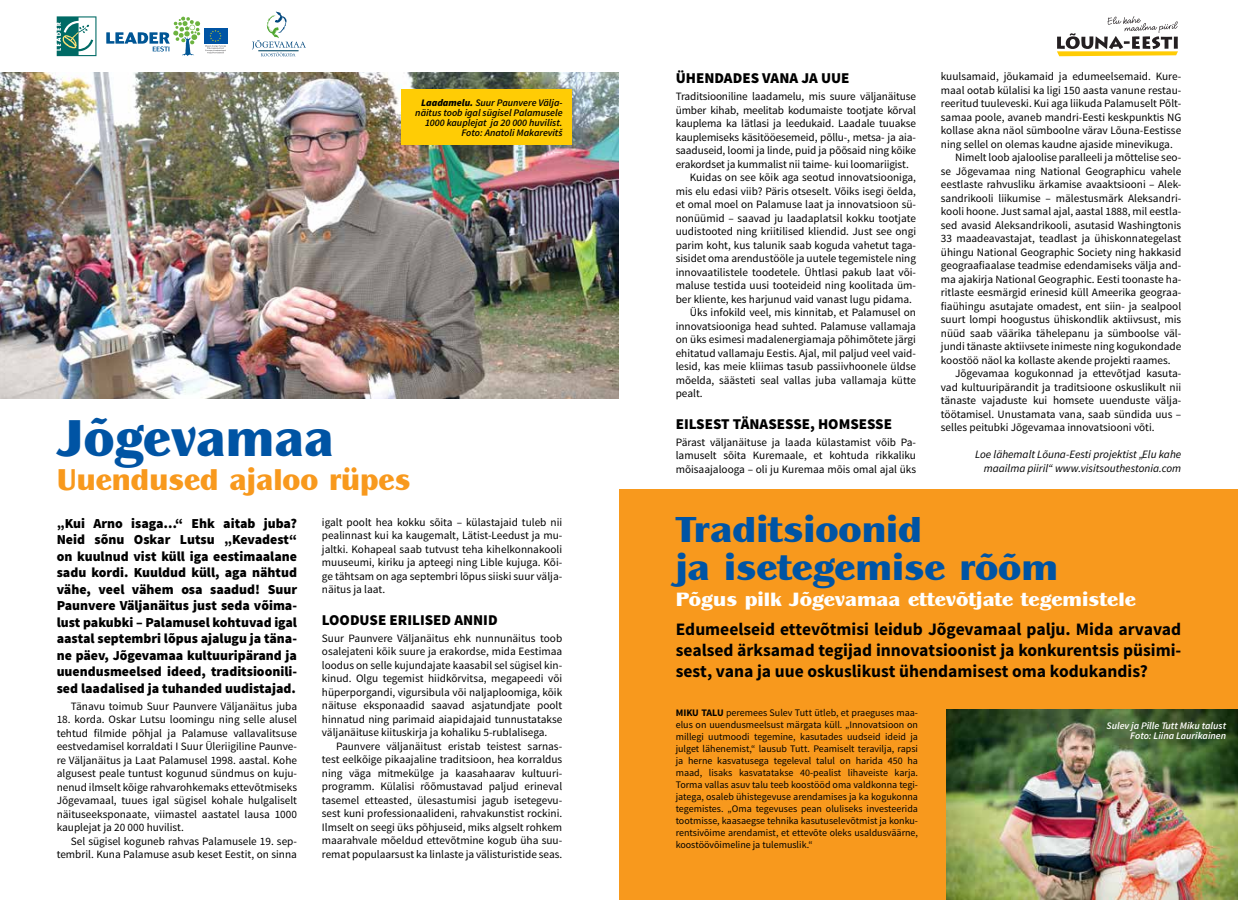
<style>
.page{position:relative;width:1238px;height:900px;background:#fff}
.page>*{position:absolute;margin:0;border:0;box-sizing:border-box;transform-origin:0 0}
.t1{font:900 53.75px "Panache ITC Std";color:#0054a4;scale:.93 1}
.t2{font:900 37.5px/37.5px "Panache ITC Std";color:#0054a4}
.t3{font:900 31.25px "Panache ITC Std";color:#f8991d;scale:.93 1}
.t4{font:900 20px "Panache ITC Std";color:#fff}
.t5{font:700 17.5px/21.2px "Source Sans Pro";color:#000;text-align:justify}
.t6{font:900 15px "Source Sans Pro";color:#000}
.t7{font:900 13.75px/16.5px "Source Sans Pro";color:#000;text-align:justify}
.t8{font:11.25px/13.5px "Source Sans Pro";color:#000;text-align:justify}
.t9{font:italic 11.25px/13.5px "Source Sans Pro";color:#000;text-align:right}
.t10{font:10px/12px "Source Sans Pro";color:#000;text-align:justify}
.t11{font:italic 600 10px/10px "Source Sans Pro";color:#000;text-align:right}
.t12{font:italic 600 10px/10px "Source Sans Pro";color:#fff;text-align:right}
.s1{font-weight:900}
.s2{font-weight:700}
</style>
<div class="page">
<svg style="left:1057px;top:16px;width:120px;height:40px"></svg>
<img style="left:0;top:72px;width:619px;height:326px">
<svg style="left:252px;top:12px;width:54px;height:44px"></svg>
<div style="left:619px;top:489px;width:619px;height:411px;background:#f8991d"></div>
<img style="left:946px;top:709px;width:292px;height:191px">
<div style="left:204px;top:28px;width:23px;height:16px;background:#0054a4"></div>
<svg style="left:106px;top:17px;width:120px;height:39px"></svg>
<svg style="left:57px;top:16px;width:39px;height:40px"></svg>
<div style="left:401px;top:89px;width:170px;height:56px;background:#ffcc05"></div>
<p class="t11" style="left:415px;top:97px;width:149px"><span class="s1">Laadamelu.</span> Suur Paunvere Välja&shy;näitus toob igal sügisel Palamusele<br>1000 kauplejat ja 20 000 huvilist.<br>Foto: Anatoli Makarevitš</p>
<h1 class="t1" style="left:58px;top:404px;width:299px">Jõgevamaa</h1>
<h3 class="t3" style="left:57px;top:460px;width:382px">Uuendused ajaloo rüpes</h3>
<p class="t7" style="left:57px;top:516px;width:242px">„Kui Arno isaga…“ Ehk aitab juba?<br>Neid sõnu Oskar Lutsu „Kevadest“ on kuulnud vist küll iga eestimaalane sadu kordi. Kuuldud küll, aga nähtud vähe, veel vähem osa saadud! Suur Paunvere Väljanäitus just seda võima&shy;lust pakubki – Palamusel kohtuvad igal aastal septembri lõpus ajalugu ja täna&shy;ne päev, Jõgevamaa kultuuripärand ja uuendusmeelsed ideed, traditsioonili&shy;sed laadalised ja tuhanded uudistajad.</p>
<p class="t8" style="left:71px;top:700px;width:228px">Tänavu toimub Suur Paunvere Väljanäitus juba</p>
<p class="t8" style="left:57px;top:713px;width:242px">18. korda. Oskar Lutsu loomingu ning selle alusel tehtud filmide põhjal ja Palamuse vallavalitsuse eestvedamisel korraldati I Suur Üleriigiline Paunve&shy;re Väljanäitus ja Laat Palamusel 1998. aastal. Kohe algusest peale tuntust kogunud sündmus on kuju&shy;nenud ilmselt kõige rahvarohkemaks ettevõtmiseks Jõgevamaal, tuues igal sügisel kohale hulgaliselt näituseeksponaate, viimastel aastatel lausa 1000 kauplejat ja 20 000 huvilist.</p>
<p class="t8" style="left:57px;top:835px;width:242px;text-align:right">Sel sügisel koguneb rahvas Palamusele 19. sep&shy;tembril. Kuna Palamuse asub keset Eestit, on sinna</p>
<p class="t8" style="left:322px;top:515px;width:242px">igalt poolt hea kokku sõita – külastajaid tuleb nii pealinnast kui ka kaugemalt, Lätist-Leedust ja mu&shy;jaltki. Kohapeal saab tutvust teha kihelkonnakooli muuseumi, kiriku ja apteegi ning Lible kujuga. Kõi&shy;ge tähtsam on aga septembri lõpus siiski suur välja&shy;näitus ja laat.</p>
<h3 class="t6" style="left:322px;top:610px;width:177px">LOODUSE ERILISED ANNID</h3>
<p class="t8" style="left:322px;top:632px;width:242px">Suur Paunvere Väljanäitus ehk nunnunäitus toob osalejateni kõik suure ja erakordse, mida Eestimaa loodus on selle kujundajate kaasabil sel sügisel kin&shy;kinud. Olgu tegemist hiidkõrvitsa, megapeedi või hüperporgandi, vigursibula või naljaploomiga, kõik näituse eksponaadid saavad asjatundjate poolt hinnatud ning parimaid aiapidajaid tunnustatakse väljanäituse kiituskirja ja kohaliku 5-rublalisega.</p>
<p class="t8" style="left:322px;top:740px;width:242px;text-indent:14px">Paunvere väljanäitust eristab teistest sarnas&shy;test eelkõige pikaajaline traditsioon, hea korraldus ning väga mitmekülge ja kaasahaarav kultuuri&shy;programm. Külalisi rõõmustavad paljud erineval tasemel etteasted, ülesastumisi jagub isetegevu&shy;sest kuni professionaalideni, rahvakunstist rockini.<br>Ilmselt on seegi üks põhjuseid, miks algselt rohkem maarahvale mõeldud ettevõtmine kogub üha suu&shy;remat populaarsust ka linlaste ja välisturistide seas.</p>
<h3 class="t6" style="left:675px;top:68px;width:175px">ÜHENDADES VANA JA UUE</h3>
<p class="t8" style="left:675px;top:90px;width:242px">Traditsiooniline laadamelu, mis suure väljanäituse</p>
<p class="t8" style="left:675px;top:104px;width:242px">ümber kihab, meelitab kodumaiste tootjate kõrval</p>
<p class="t8" style="left:675px;top:117px;width:242px">kauplema ka lätlasi ja leedukaid. Laadale tuuakse</p>
<p class="t8" style="left:675px;top:131px;width:242px">kauplemiseks käsitööesemeid, põllu-, metsa- ja aia-</p>
<p class="t8" style="left:675px;top:144px;width:242px">saaduseid, loomi ja linde, puid ja põõsaid ning kõike</p>
<p class="t8" style="left:675px;top:158px;width:235px">erakordset ja kummalist nii taime- kui loomariigist.</p>
<p class="t8" style="left:690px;top:171px;width:228px">Kuidas on see kõik aga seotud innovatsiooniga,</p>
<p class="t8" style="left:675px;top:185px;width:242px">mis elu edasi viib? Päris otseselt. Võiks isegi öelda,</p>
<p class="t8" style="left:675px;top:198px;width:242px">et omal moel on Palamuse laat ja innovatsioon sü-</p>
<p class="t8" style="left:675px;top:212px;width:242px">nonüümid – saavad ju laadaplatsil kokku tootjate</p>
<p class="t8" style="left:675px;top:225px;width:242px">uudistooted ning kriitilised kliendid. Just see ongi</p>
<p class="t8" style="left:675px;top:239px;width:242px">parim koht, kus talunik saab koguda vahetut taga-</p>
<p class="t8" style="left:675px;top:252px;width:242px">sisidet oma arendustööle ja uutele tegemistele ning</p>
<p class="t8" style="left:675px;top:266px;width:242px">innovaatilistele toodetele. Ühtlasi pakub laat või-</p>
<p class="t8" style="left:675px;top:279px;width:242px">maluse testida uusi tooteideid ning koolitada üm-</p>
<p class="t8" style="left:675px;top:293px;width:238px">ber kliente, kes harjunud vaid vanast lugu pidama.</p>
<p class="t8" style="left:690px;top:306px;width:228px">Üks infokild veel, mis kinnitab, et Palamusel on</p>
<p class="t8" style="left:675px;top:320px;width:242px">innovatsiooniga head suhted. Palamuse vallamaja</p>
<p class="t8" style="left:675px;top:333px;width:242px">on üks esimesi madalenergiamaja põhimõtete järgi</p>
<p class="t8" style="left:675px;top:347px;width:242px">ehitatud vallamaju Eestis. Ajal, mil paljud veel vaid-</p>
<p class="t8" style="left:675px;top:360px;width:242px">lesid, kas meie kliimas tasub passiivhoonele üldse</p>
<p class="t8" style="left:675px;top:374px;width:242px">mõelda, säästeti seal vallas juba vallamaja kütte</p>
<p class="t8" style="left:675px;top:387px;width:29px">pealt.</p>
<h3 class="t6" style="left:675px;top:414px;width:218px">EILSEST TÄNASESSE, HOMSESSE</h3>
<p class="t8" style="left:675px;top:436px;width:242px">Pärast väljanäituse ja laada külastamist võib Pa&shy;lamuselt sõita Kuremaale, et kohtuda rikkaliku mõisaajalooga – oli ju Kuremaa mõis omal ajal üks</p>
<p class="t8" style="left:941px;top:70px;width:242px">kuulsamaid, jõukamaid ja edumeelsemaid. Kure-</p>
<p class="t8" style="left:941px;top:84px;width:242px">maal ootab külalisi ka ligi 150 aasta vanune restau-</p>
<p class="t8" style="left:941px;top:97px;width:242px">reeritud tuuleveski. Kui aga liikuda Palamuselt Põlt-</p>
<p class="t8" style="left:941px;top:111px;width:242px">samaa poole, avaneb mandri-Eesti keskpunktis NG</p>
<p class="t8" style="left:941px;top:124px;width:242px">kollase akna näol sümboolne värav Lõuna-Eestisse</p>
<p class="t8" style="left:941px;top:138px;width:233px">ning sellel on olemas kaudne ajaside minevikuga.</p>
<p class="t8" style="left:955px;top:151px;width:228px">Nimelt loob ajaloolise paralleeli ja mõttelise seo-</p>
<p class="t8" style="left:941px;top:165px;width:242px">se Jõgevamaa ning National Geographicu vahele</p>
<p class="t8" style="left:941px;top:178px;width:242px">eestlaste rahvusliku ärkamise avaaktsiooni – Alek-</p>
<p class="t8" style="left:941px;top:192px;width:242px">sandrikooli liikumise – mälestusmärk Aleksandri-</p>
<p class="t8" style="left:941px;top:205px;width:242px">kooli hoone. Just samal ajal, aastal 1888, mil eestla-</p>
<p class="t8" style="left:941px;top:219px;width:242px">sed avasid Aleksandrikooli, asutasid Washingtonis</p>
<p class="t8" style="left:941px;top:232px;width:242px">33 maadeavastajat, teadlast ja ühiskonnategelast</p>
<p class="t8" style="left:941px;top:246px;width:242px">ühingu National Geographic Society ning hakkasid</p>
<p class="t8" style="left:941px;top:259px;width:242px">geograafiaalase teadmise edendamiseks välja and-</p>
<p class="t8" style="left:941px;top:273px;width:242px">ma ajakirja National Geographic. Eesti toonaste ha-</p>
<p class="t8" style="left:941px;top:286px;width:242px">ritlaste eesmärgid erinesid küll Ameerika geograa-</p>
<p class="t8" style="left:941px;top:300px;width:242px">fiaühingu asutajate omadest, ent siin- ja sealpool</p>
<p class="t8" style="left:941px;top:313px;width:242px">suurt lompi hoogustus ühiskondlik aktiivsust, mis</p>
<p class="t8" style="left:941px;top:327px;width:242px">nüüd saab väärika tähelepanu ja sümboolse väl-</p>
<p class="t8" style="left:941px;top:340px;width:242px">jundi tänaste aktiivsete inimeste ning kogukondade</p>
<p class="t8" style="left:941px;top:354px;width:231px">koostöö näol ka kollaste akende projekti raames.</p>
<p class="t8" style="left:955px;top:367px;width:228px">Jõgevamaa kogukonnad ja ettevõtjad kasuta-</p>
<p class="t8" style="left:941px;top:381px;width:242px">vad kultuuripärandit ja traditsioone oskuslikult nii</p>
<p class="t8" style="left:941px;top:394px;width:242px">tänaste vajaduste kui homsete uuenduste välja-</p>
<p class="t8" style="left:941px;top:408px;width:242px">töötamisel. Unustamata vana, saab sündida uus –</p>
<p class="t8" style="left:941px;top:421px;width:215px">selles peitubki Jõgevamaa innovatsiooni võti.</p>
<p class="t9" style="left:975px;top:448px;width:208px">Loe lähemalt Lõuna-Eesti projektist „Elu kahe maailma piiril“ www.visitsouthestonia.com</p>
<h2 class="t2" style="left:675px;top:510px;width:384px">Traditsioonid<br>ja isetegemise rõõm</h2>
<h3 class="t4" style="left:675px;top:587px;width:462px">Põgus pilk Jõgevamaa ettevõtjate tegemistele</h3>
<h3 class="t5" style="left:675px;top:619px;width:507px">Edumeelseid ettevõtmisi leidub Jõgevamaal palju. Mida arvavad sealsed ärksamad tegijad innovatsioonist ja konkurentsis püsimi&shy;sest, vana ja uue oskuslikust ühendamisest oma kodukandis?</h3>
<p class="t10" style="left:675px;top:707px;width:244px"><span class="s2">MIKU TALU</span> peremees Sulev Tutt ütleb, et praeguses maa&shy;elus on uuendusmeelsust märgata küll. „Innovatsioon on millegi uutmoodi tegemine, kasutades uudseid ideid ja julget lähenemist,“ lausub Tutt. Peamiselt teravilja, rapsi ja herne kasvatusega tegeleval talul on harida 450 ha maad, lisaks kasvatatakse 40-pealist lihaveiste karja.<br>Torma vallas asuv talu teeb koostööd oma valdkonna tegi&shy;jatega, osaleb ühistegevuse arendamises ja ka kogukonna tegemistes. „Oma tegevuses pean oluliseks investeerida tootmisse, kaasaegse tehnika kasutuselevõtmist ja konku&shy;rentsivõime arendamist, et ettevõte oleks usaldusväärne, koostöövõimeline ja tulemuslik.“</p>
<p class="t12" style="left:1106px;top:721px;width:121px">Sulev ja Pille Tutt Miku talust<br>Foto: Liina Laurikainen</p>
</div>
